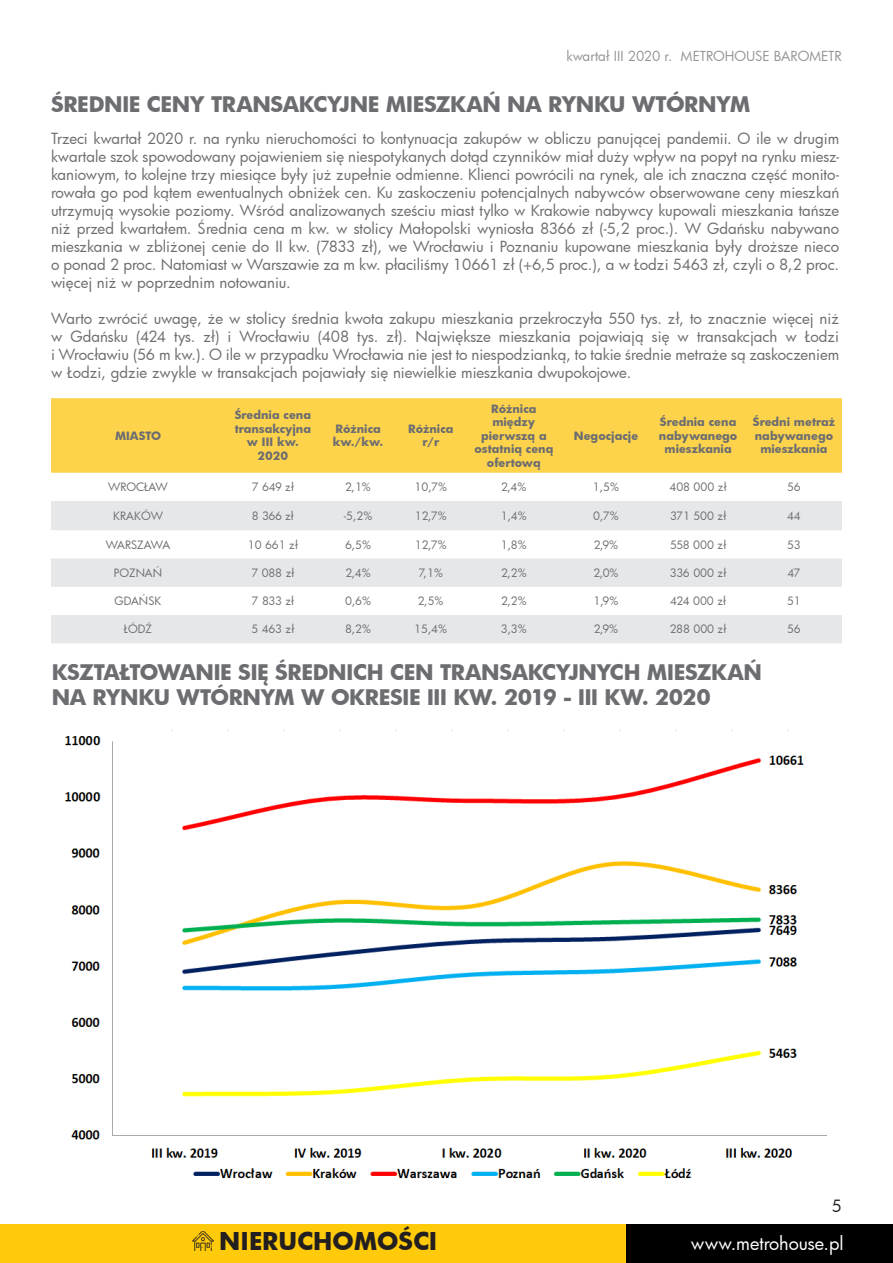
<style>
.page{position:relative;width:893px;height:1263px;background:#fff}
.page>*{position:absolute;margin:0;border:0;box-sizing:border-box;transform-origin:0 0}
.t1{font:700 24px "Futura";color:#231f20}
.t2{font:700 21px "Futura";letter-spacing:-.02em;color:#6c6d70}
.t3{font:18px "Futura";letter-spacing:-.005em;color:#fff}
.t4{font:16.5px "Futura";color:#231f20}
.t5{font:15px/18px "Futura";color:#6c6d70;text-align:justify}
.t6{font:13.5px "Futura";color:#939598}
.t7{font:11.25px "Futura";color:#6c6d70}
.t8{font:700 11.25px/13.5px "Futura";color:#6c6d70;text-align:center}
.t9{font:11.25px "Futura";letter-spacing:-.025em;color:#6c6d70}
</style>
<div class="page">
<div style="left:0;top:1225px;width:645px;height:38px;background:#feca0a"></div>
<div style="left:626px;top:1225px;width:267px;height:38px;background:#000"></div>
<img style="left:65px;top:730px;width:762px;height:449px">
<div style="left:51px;top:398px;width:791px;height:75px;background:#fed34c"></div>
<svg style="left:51px;top:501px;width:791px;height:142px;fill:#e6e7e9"></svg>
<img style="left:193px;top:1232px;width:20px;height:19px">
<p class="t6" style="left:566px;top:47px;width:277px">kwartał III 2020 r. METROHOUSE BAROMETR</p>
<p class="t2" style="left:51px;top:90px;width:701px">ŚREDNIE CENY TRANSAKCYJNE MIESZKAŃ NA RYNKU WTÓRNYM</p>
<p class="t5" style="left:51px;top:129px;width:790px">Trzeci kwartał 2020 r. na rynku nieruchomości to kontynuacja zakupów w obliczu panującej pandemii. O ile w drugim kwartale szok spowodowany pojawieniem się niespotykanych dotąd czynników miał duży wpływ na popyt na rynku miesz&shy;kaniowym, to kolejne trzy miesiące były już zupełnie odmienne. Klienci powrócili na rynek, ale ich znaczna część monito&shy;rowała go pod kątem ewentualnych obniżek cen. Ku zaskoczeniu potencjalnych nabywców obserwowane ceny mieszkań utrzymują wysokie poziomy. Wśród analizowanych sześciu miast tylko w Krakowie nabywcy kupowali mieszkania tańsze niż przed kwartałem. Średnia cena m kw. w stolicy Małopolski wyniosła 8366 zł (-5,2 proc.). W Gdańsku nabywano mieszkania w zbliżonej cenie do II kw. (7833 zł), we Wrocławiu i Poznaniu kupowane mieszkania były droższe nieco o ponad 2 proc. Natomiast w Warszawie za m kw. płaciliśmy 10661 zł (+6,5 proc.), a w Łodzi 5463 zł, czyli o 8,2 proc. więcej niż w poprzednim notowaniu.</p>
<p class="t5" style="left:51px;top:309px;width:790px">Warto zwrócić uwagę, że w stolicy średnia kwota zakupu mieszkania przekroczyła 550 tys. zł, to znacznie więcej niż w Gdańsku (424 tys. zł) i Wrocławiu (408 tys. zł). Największe mieszkania pojawiają się w transakcjach w Łodzi i Wrocławiu (56 m kw.). O ile w przypadku Wrocławia nie jest to niespodzianką, to takie średnie metraże są zaskoczeniem w Łodzi, gdzie zwykle w transakcjach pojawiały się niewielkie mieszkania dwupokojowe.</p>
<p class="t8" style="left:115px;top:428px;width:47px">MIASTO</p>
<p class="t8" style="left:235px;top:408px;width:78px">Średnia cena transakcyjna w III kw.<br>2020</p>
<p class="t8" style="left:335px;top:422px;width:47px">Różnica</p>
<p class="t8" style="left:333px;top:435px;width:52px">kw./kw.</p>
<p class="t8" style="left:408px;top:422px;width:47px">Różnica</p>
<p class="t8" style="left:422px;top:435px;width:18px">r/r</p>
<p class="t8" style="left:474px;top:401px;width:80px">Różnica między pierwszą a ostatnią ceną ofertową</p>
<p class="t8" style="left:574px;top:428px;width:66px">Negocjacje</p>
<p class="t8" style="left:659px;top:415px;width:80px">Średnia cena nabywanego mieszkania</p>
<p class="t8" style="left:753px;top:415px;width:84px">Średni metraż nabywanego mieszkania</p>
<p class="t7" style="left:108px;top:479px;width:61px">WROCŁAW</p>
<p class="t7" style="left:252px;top:479px;width:44px">7 649 zł</p>
<p class="t7" style="left:345px;top:479px;width:27px">2,1%</p>
<p class="t7" style="left:414px;top:479px;width:34px">10,7%</p>
<p class="t7" style="left:501px;top:479px;width:27px">2,4%</p>
<p class="t7" style="left:593px;top:479px;width:28px">1,5%</p>
<p class="t7" style="left:670px;top:479px;width:58px">408 000 zł</p>
<p class="t7" style="left:787px;top:479px;width:15px">56</p>
<p class="t7" style="left:113px;top:508px;width:51px">KRAKÓW</p>
<p class="t7" style="left:252px;top:508px;width:43px">8 366 zł</p>
<p class="t7" style="left:344px;top:508px;width:30px">-5,2%</p>
<p class="t7" style="left:415px;top:508px;width:33px">12,7%</p>
<p class="t7" style="left:501px;top:508px;width:27px">1,4%</p>
<p class="t7" style="left:593px;top:508px;width:27px">0,7%</p>
<p class="t7" style="left:670px;top:508px;width:58px">371 500 zł</p>
<p class="t7" style="left:787px;top:508px;width:15px">44</p>
<p class="t9" style="left:106px;top:537px;width:66px">WARSZAWA</p>
<p class="t7" style="left:248px;top:537px;width:52px">10 661 zł</p>
<p class="t7" style="left:345px;top:537px;width:28px">6,5%</p>
<p class="t7" style="left:415px;top:537px;width:33px">12,7%</p>
<p class="t7" style="left:501px;top:537px;width:27px">1,8%</p>
<p class="t7" style="left:594px;top:537px;width:26px">2,9%</p>
<p class="t7" style="left:670px;top:537px;width:58px">558 000 zł</p>
<p class="t7" style="left:787px;top:537px;width:15px">53</p>
<p class="t7" style="left:114px;top:565px;width:50px">POZNAŃ</p>
<p class="t7" style="left:251px;top:565px;width:45px">7 088 zł</p>
<p class="t7" style="left:345px;top:565px;width:27px">2,4%</p>
<p class="t7" style="left:418px;top:565px;width:26px">7,1%</p>
<p class="t7" style="left:501px;top:565px;width:27px">2,2%</p>
<p class="t7" style="left:593px;top:565px;width:27px">2,0%</p>
<p class="t7" style="left:670px;top:565px;width:58px">336 000 zł</p>
<p class="t7" style="left:787px;top:565px;width:14px">47</p>
<p class="t7" style="left:115px;top:593px;width:48px">GDAŃSK</p>
<p class="t7" style="left:252px;top:593px;width:44px">7 833 zł</p>
<p class="t7" style="left:345px;top:593px;width:27px">0,6%</p>
<p class="t7" style="left:418px;top:593px;width:27px">2,5%</p>
<p class="t7" style="left:501px;top:593px;width:27px">2,2%</p>
<p class="t7" style="left:593px;top:593px;width:27px">1,9%</p>
<p class="t7" style="left:670px;top:593px;width:57px">424 000 zł</p>
<p class="t7" style="left:787px;top:593px;width:15px">51</p>
<p class="t7" style="left:124px;top:622px;width:30px">ŁÓDŹ</p>
<p class="t7" style="left:252px;top:622px;width:44px">5 463 zł</p>
<p class="t7" style="left:345px;top:622px;width:27px">8,2%</p>
<p class="t7" style="left:414px;top:622px;width:34px">15,4%</p>
<p class="t7" style="left:501px;top:622px;width:27px">3,3%</p>
<p class="t7" style="left:594px;top:622px;width:26px">2,9%</p>
<p class="t7" style="left:670px;top:622px;width:58px">288 000 zł</p>
<p class="t7" style="left:787px;top:622px;width:15px">56</p>
<p class="t2" style="left:52px;top:657px;width:712px">KSZTAŁTOWANIE SIĘ ŚREDNICH CEN TRANSAKCYJNYCH MIESZKAŃ</p>
<p class="t2" style="left:52px;top:682px;width:660px">NA RYNKU WTÓRNYM W OKRESIE III KW. 2019 - III KW. 2020</p>
<p class="t4" style="left:832px;top:1195px;width:12px">5</p>
<p class="t1" style="left:219px;top:1224px;width:219px">NIERUCHOMOŚCI</p>
<p class="t3" style="left:691px;top:1231px;width:154px">www.metrohouse.pl</p>
</div>
